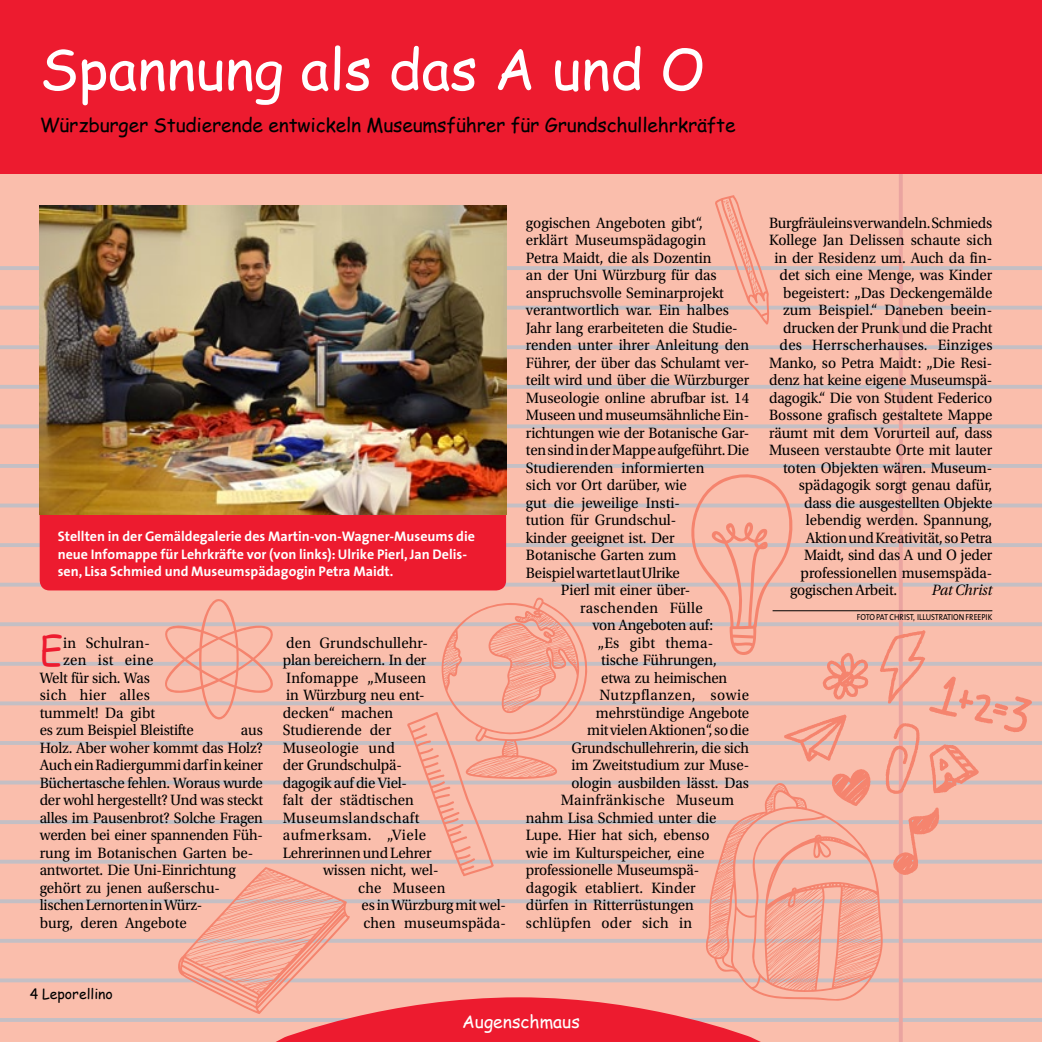
<style>
.page{position:relative;width:1042px;height:1042px;background:#fabeac}
.page>*{position:absolute;margin:0;border:0;box-sizing:border-box;transform-origin:0 0}
.t1{font:56px "Comic Sans MS";color:#fff}
.t2{font:39.38px "Comic Sans MS";color:#ed1b2f;scale:.95 1}
.t3{font:19.25px "Comic Sans MS";letter-spacing:-.01em;color:#000}
.t4{font:17.5px "Comic Sans MS";color:#fff}
.t5{font:15.75px/17.5px "Utopia Std";letter-spacing:-.01em;color:#000;scale:.95 1}
.t6{font:15.75px "Utopia Std";letter-spacing:.01em;color:#000;scale:.95 1}
.t7{font:15.75px "Utopia Std";letter-spacing:.015em;color:#000;scale:.95 1}
.t8{font:15.75px "Utopia Std";letter-spacing:.02em;color:#000;scale:.95 1}
.t9{font:15.75px "Utopia Std";letter-spacing:.035em;color:#000;scale:.95 1}
.t10{font:15.75px "Utopia Std";letter-spacing:.03em;color:#000;scale:.95 1}
.t11{font:15.75px "Utopia Std";letter-spacing:.025em;color:#000;scale:.95 1}
.t12{font:italic 14.88px "Utopia";letter-spacing:-.015em;color:#000;scale:.95 1}
.t13{font:700 14px/17.5px "The Sans";color:#fff}
.t14{font:14px "Comic Sans MS";color:#000}
.t15{font:8.75px "The Sans";letter-spacing:-.005em;color:#000;scale:.9 1}
</style>
<div class="page">
<hr style="left:0;top:266px;width:1042px;height:4px;background:#c4bfc4">
<svg style="left:0;top:306px;width:1042px;height:4px;background:#c9bec1"></svg>
<svg style="left:0;top:345px;width:1042px;height:4px;background:#c7bec2"></svg>
<svg style="left:0;top:385px;width:1042px;height:4px;background:#c7bec2"></svg>
<svg style="left:0;top:424px;width:1042px;height:4px;background:#c9bec1"></svg>
<hr style="left:0;top:464px;width:1042px;height:4px;background:#c4bfc4">
<svg style="left:0;top:503px;width:1042px;height:4px"></svg>
<hr style="left:0;top:543px;width:1042px;height:4px;background:#c4bfc4">
<hr style="left:0;top:583px;width:1042px;height:3px;background:#8fc2de">
<svg style="left:0;top:622px;width:1042px;height:4px"></svg>
<hr style="left:0;top:662px;width:1042px;height:4px;background:#c4bfc4">
<svg style="left:0;top:701px;width:1042px;height:4px"></svg>
<hr style="left:0;top:741px;width:1042px;height:4px;background:#c4bfc4">
<svg style="left:0;top:780px;width:1042px;height:4px"></svg>
<hr style="left:0;top:820px;width:1042px;height:4px;background:#c4bfc4">
<hr style="left:0;top:860px;width:1042px;height:3px;background:#8fc2de">
<svg style="left:0;top:899px;width:1042px;height:4px"></svg>
<hr style="left:0;top:939px;width:1042px;height:4px;background:#c4bfc4">
<svg style="left:0;top:978px;width:1042px;height:4px"></svg>
<hr style="left:0;top:1018px;width:1042px;height:4px;background:#c4bfc4">
<hr style="left:0;top:1041px;width:1042px;height:1px;background:#8fc2de">
<hr style="left:899px;top:157px;width:4px;height:885px;background:#eaa4a0">
<div style="left:0;top:0;width:1042px;height:174px;background:#ed1b2f"></div>
<svg style="left:715px;top:195px;width:55px;height:130px"></svg>
<svg style="left:159px;top:471px;width:873px;height:571px"></svg>
<div style="left:40px;top:433px;width:466px;height:157px;background:#ed1b2f;border-radius:10px"></div>
<img style="left:40px;top:206px;width:466px;height:309px">
<h1 class="t1" style="left:40px;top:28px;width:666px">Spannung als das A und O</h1>
<p class="t3" style="left:40px;top:111px;width:697px">Würzburger Studierende entwickeln Museumsführer für Grundschullehrkräfte</p>
<p class="t13" style="left:58px;top:527px;width:419px">Stellten in der Gemäldegalerie des Martin-von-Wagner-Museums die neue Infomappe für Lehrkräfte vor (von links): Ulrike Pierl, Jan Delis&shy;sen, Lisa Schmied und Museumspädagogin Petra Maidt.</p>
<h2 class="t2" style="left:40px;top:622px;width:26px">E</h2>
<p class="t6" style="left:63px;top:634px;width:93px">in Schulran-</p>
<p class="t8" style="left:63px;top:651px;width:97px">zen ist eine</p>
<p class="t5" style="left:40px;top:669px;width:118px">Welt für sich. Was</p>
<p class="t11" style="left:40px;top:686px;width:118px">sich hier alles</p>
<p class="t5" style="left:40px;top:704px;width:123px">tummelt! Da gibt</p>
<p class="t5" style="left:40px;top:721px;width:164px">es zum Beispiel Bleistifte</p>
<p class="t5" style="left:40px;top:721px;width:236px;text-indent:201px">aus<br>Holz. Aber woher kommt das Holz?<br>Auch ein Radiergummi darf in keiner<br>Büchertasche fehlen. Woraus wurde der wohl hergestellt? Und was steckt alles im Pausenbrot? Solche Fragen werden bei einer spannenden Füh&shy;rung im Botanischen Garten be&shy;antwortet. Die Uni-Einrichtung gehört zu jenen außerschu&shy;lischen Lernorten in Würz-<br>burg, deren Angebote</p>
<p class="t6" style="left:286px;top:634px;width:151px">den Grundschullehr-</p>
<p class="t5" style="left:283px;top:651px;width:153px">plan bereichern. In der</p>
<p class="t6" style="left:286px;top:669px;width:149px">Infomappe „Museen</p>
<p class="t5" style="left:286px;top:686px;width:147px">in Würzburg neu ent-</p>
<p class="t5" style="left:283px;top:704px;width:118px">decken“ machen</p>
<p class="t5" style="left:283px;top:721px;width:116px">Studierende der</p>
<p class="t7" style="left:283px;top:739px;width:119px">Museologie und</p>
<p class="t5" style="left:283px;top:756px;width:127px">der Grundschulpä-</p>
<p class="t5" style="left:283px;top:774px;width:132px">dagogik auf die Viel-</p>
<p class="t5" style="left:283px;top:791px;width:140px">falt der städtischen</p>
<p class="t10" style="left:283px;top:809px;width:145px">Museumslandschaft</p>
<p class="t9" style="left:283px;top:826px;width:152px">aufmerksam. „Viele</p>
<p class="t5" style="left:283px;top:844px;width:158px">Lehrerinnen und Lehrer</p>
<p class="t5" style="left:323px;top:861px;width:123px">wissen nicht, wel-</p>
<p class="t8" style="left:358px;top:879px;width:94px">che Museen</p>
<p class="t5" style="left:361px;top:896px;width:154px">es in Würzburg mit wel-</p>
<p class="t6" style="left:363px;top:914px;width:152px">chen museumspäda-</p>
<p class="t5" style="left:526px;top:214px;width:188px">gogischen Angeboten gibt“,</p>
<p class="t5" style="left:526px;top:231px;width:191px">erklärt Museumspädagogin</p>
<p class="t5" style="left:526px;top:249px;width:197px">Petra Maidt, die als Dozentin</p>
<p class="t5" style="left:526px;top:266px;width:202px">an der Uni Würzburg für das</p>
<p class="t5" style="left:526px;top:284px;width:210px">anspruchsvolle Seminarprojekt</p>
<p class="t5" style="left:526px;top:301px;width:215px">verantwortlich war. Ein halbes</p>
<p class="t5" style="left:526px;top:319px;width:224px">Jahr lang erarbeiteten die Studie-</p>
<p class="t5" style="left:526px;top:336px;width:237px">renden unter ihrer Anleitung den</p>
<p class="t5" style="left:526px;top:354px;width:236px">Führer, der über das Schulamt ver-</p>
<p class="t5" style="left:526px;top:371px;width:236px">teilt wird und über die Würzburger</p>
<p class="t5" style="left:526px;top:389px;width:236px">Museologie online abrufbar ist. 14</p>
<p class="t5" style="left:526px;top:406px;width:236px">Museen und museumsähnliche Ein-</p>
<p class="t5" style="left:526px;top:424px;width:236px">richtungen wie der Botanische Gar-</p>
<p class="t5" style="left:526px;top:441px;width:236px">ten sind in der Mappe aufgeführt. Die</p>
<p class="t5" style="left:526px;top:459px;width:189px">Studierenden informierten</p>
<p class="t5" style="left:526px;top:476px;width:171px">sich vor Ort darüber, wie</p>
<p class="t5" style="left:526px;top:494px;width:164px">gut die jeweilige Insti-</p>
<p class="t5" style="left:526px;top:511px;width:160px">tution für Grundschul-</p>
<p class="t5" style="left:526px;top:529px;width:158px">kinder geeignet ist. Der</p>
<p class="t5" style="left:526px;top:546px;width:160px">Botanische Garten zum</p>
<p class="t5" style="left:526px;top:564px;width:164px">Beispiel wartet laut Ulrike</p>
<p class="t5" style="left:561px;top:581px;width:138px">Pierl mit einer über-</p>
<p class="t8" style="left:580px;top:599px;width:131px">raschenden Fülle</p>
<p class="t5" style="left:592px;top:616px;width:129px">von Angeboten auf:</p>
<p class="t7" style="left:598px;top:634px;width:123px">„Es gibt thema-</p>
<p class="t5" style="left:601px;top:651px;width:123px">tische Führungen,</p>
<p class="t5" style="left:601px;top:669px;width:134px">etwa zu heimischen</p>
<p class="t9" style="left:599px;top:686px;width:159px">Nutzpflanzen, sowie</p>
<p class="t5" style="left:596px;top:704px;width:163px">mehrstündige Angebote</p>
<p class="t5" style="left:587px;top:721px;width:172px">mit vielen Aktionen“, so die</p>
<p class="t5" style="left:571px;top:739px;width:189px">Grundschullehrerin, die sich</p>
<p class="t5" style="left:571px;top:756px;width:189px">im Zweitstudium zur Muse-</p>
<p class="t5" style="left:571px;top:774px;width:188px">ologin ausbilden lässt. Das</p>
<p class="t8" style="left:561px;top:791px;width:184px">Mainfränkische Museum</p>
<p class="t5" style="left:526px;top:809px;width:202px">nahm Lisa Schmied unter die</p>
<p class="t5" style="left:526px;top:826px;width:195px">Lupe. Hier hat sich, ebenso</p>
<p class="t5" style="left:526px;top:844px;width:189px">wie im Kulturspeicher, eine</p>
<p class="t5" style="left:526px;top:861px;width:184px">professionelle Museumspä-</p>
<p class="t6" style="left:526px;top:879px;width:180px">dagogik etabliert. Kinder</p>
<p class="t5" style="left:526px;top:896px;width:178px">dürfen in Ritterrüstungen</p>
<p class="t7" style="left:526px;top:914px;width:177px">schlüpfen oder sich in</p>
<p class="t5" style="left:769px;top:214px;width:236px">Burgfräuleins verwandeln. Schmieds</p>
<p class="t5" style="left:769px;top:231px;width:236px">Kollege Jan Delissen schaute sich</p>
<p class="t5" style="left:774px;top:249px;width:231px">in der Residenz um. Auch da fin-</p>
<p class="t5" style="left:779px;top:266px;width:225px">det sich eine Menge, was Kinder</p>
<p class="t5" style="left:783px;top:284px;width:222px">begeistert: „Das Deckengemälde</p>
<p class="t5" style="left:783px;top:301px;width:222px">zum Beispiel.“ Daneben beein-</p>
<p class="t5" style="left:783px;top:319px;width:222px">drucken der Prunk und die Pracht</p>
<p class="t7" style="left:779px;top:336px;width:226px">des Herrscherhauses. Einziges</p>
<p class="t5" style="left:769px;top:354px;width:236px">Manko, so Petra Maidt: „Die Resi-</p>
<p class="t5" style="left:769px;top:371px;width:236px">denz hat keine eigene Museumspä-</p>
<p class="t5" style="left:769px;top:389px;width:236px">dagogik.“ Die von Student Federico</p>
<p class="t5" style="left:769px;top:406px;width:237px">Bossone grafisch gestaltete Mappe</p>
<p class="t5" style="left:769px;top:424px;width:237px">räumt mit dem Vorurteil auf, dass</p>
<p class="t5" style="left:769px;top:441px;width:237px">Museen verstaubte Orte mit lauter</p>
<p class="t5" style="left:783px;top:459px;width:222px">toten Objekten wären. Museum-</p>
<p class="t5" style="left:799px;top:476px;width:205px">spädagogik sorgt genau dafür,</p>
<p class="t5" style="left:804px;top:494px;width:200px">dass die ausgestellten Objekte</p>
<p class="t5" style="left:806px;top:511px;width:198px">lebendig werden. Spannung,</p>
<p class="t5" style="left:806px;top:529px;width:198px">Aktion und Kreativität, so Petra</p>
<p class="t5" style="left:804px;top:546px;width:200px">Maidt, sind das A und O jeder</p>
<p class="t5" style="left:800px;top:564px;width:203px">professionellen musemspäda-</p>
<p class="t5" style="left:790px;top:581px;width:114px">gogischen Arbeit.</p>
<p class="t12" style="left:932px;top:582px;width:65px">Pat Christ</p>
<p class="t15" style="left:857px;top:609px;width:151px">FOTO PAT CHRIST, I LLUSTRATION FREEPIK</p>
<p class="t14" style="left:30px;top:983px;width:85px">4 Leporellino</p>
<p class="t4" style="left:462px;top:1008px;width:119px">Augenschmaus</p>
</div>
